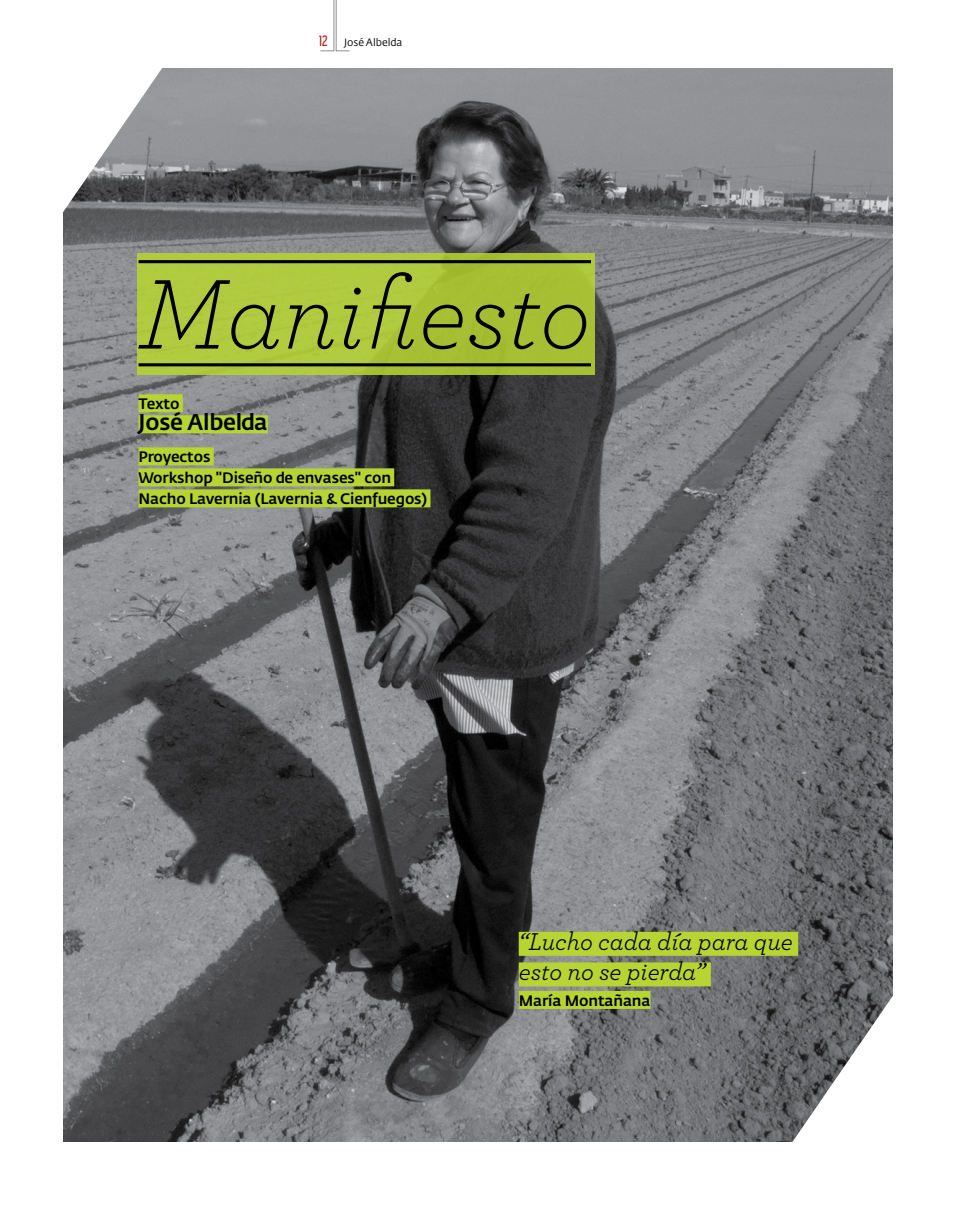
<style>
.page{position:relative;width:978px;height:1212px;background:#fff}
.page>*{position:absolute;margin:0;border:0;box-sizing:border-box;transform-origin:0 0}
.t1{font:italic 300 103.8px "Archer";color:#000}
.t2{font:italic 25.5px/30.6px "Archer";color:#000}
.t3{font:500 22.5px "Fedra Sans Pro";letter-spacing:-.01em;color:#000}
.t4{font:500 15px/21px "Fedra Sans Pro";letter-spacing:-.01em;color:#000}
.t5{font:10.5px "Fedra Sans Pro";color:#000}
.s1{font-family:"Politica";font-weight:700;font-size:13.5px;color:#b5231c}
</style>
<div class="page">
<svg style="left:320px;top:0;width:30px;height:51px"></svg>
<img style="left:64px;top:68px;width:829px;height:1074px">
<div style="left:519px;top:932px;width:279px;height:24px;background:#b7d433"></div>
<div style="left:519px;top:962px;width:192px;height:24px;background:#b7d433"></div>
<div style="left:519px;top:991px;width:132px;height:18px;background:#b7d433"></div>
<svg style="left:63px;top:68px;width:146px;height:236px"></svg>
<svg style="left:744px;top:889px;width:149px;height:253px"></svg>
<div style="left:137px;top:253px;width:458px;height:122px;background:linear-gradient(to right,#b3cd42,#a4bd32)"></div>
<div style="left:139px;top:394px;width:44px;height:18px;background:#b7d433"></div>
<div style="left:139px;top:415px;width:129px;height:18px;background:#b7d433"></div>
<div style="left:139px;top:447px;width:75px;height:18px;background:#b7d433"></div>
<div style="left:139px;top:468px;width:255px;height:18px;background:#b7d433"></div>
<div style="left:139px;top:489px;width:291px;height:18px;background:#b7d433"></div>
<hr style="left:139px;top:260px;width:452px;height:3px;background:#000">
<hr style="left:139px;top:363px;width:452px;height:3px;background:#000">
<p class="t5" style="left:319px;top:36px;width:86px"><span class="s1">12</span> José Albelda</p>
<h1 class="t1" style="left:139px;top:243px;width:454px">Manifiesto</h1>
<p class="t4" style="left:139px;top:393px;width:43px">Texto</p>
<h3 class="t3" style="left:139px;top:408px;width:131px">José Albelda</h3>
<p class="t4" style="left:139px;top:447px;width:290px">Proyectos<br>Workshop "Diseño de envases" con<br>Nacho Lavernia (Lavernia &amp; Cienfuegos)</p>
<h2 class="t2" style="left:519px;top:924px;width:276px">“Lucho cada día para que esto no se pierda”</h2>
<p class="t4" style="left:519px;top:990px;width:133px">María Montañana</p>
</div>
